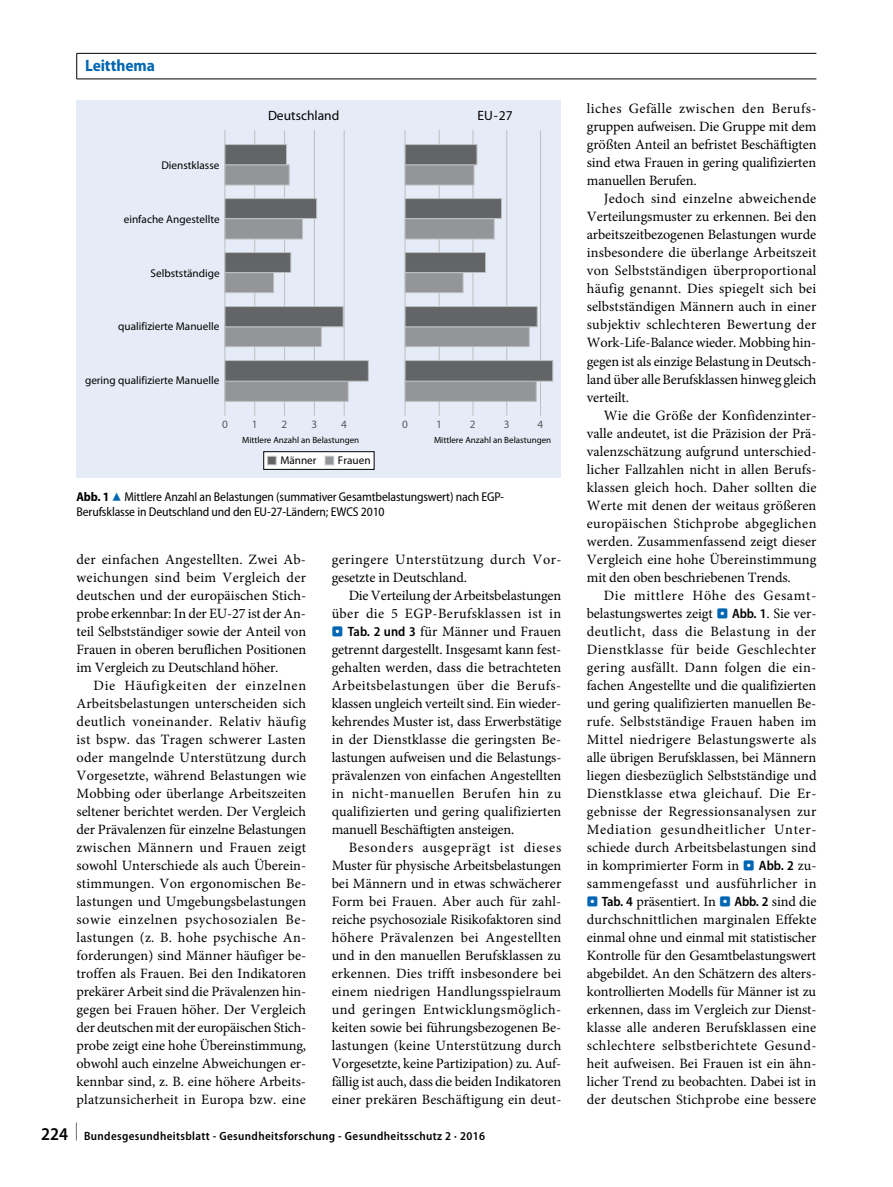
<style>
.page{position:relative;width:893px;height:1187px;background:#fff}
.page>*{position:absolute;margin:0;border:0;box-sizing:border-box;transform-origin:0 0}
.t1{font:700 semi-condensed 16.5px "Myriad Pro";letter-spacing:-.005em;color:#0066b3}
.t2{font:14.25px/18px "Minion Pro";letter-spacing:-.01em;color:#000;text-align:justify}
.t3{font:14.25px/18px "Minion Pro";letter-spacing:.03em;color:#000}
.t4{font:13.5px "Myriad Pro";color:#000}
.t5{font:semi-condensed 12.75px/15px "Myriad Pro";letter-spacing:-.01em;color:#000}
.t6{font:600 semi-condensed 12px "Myriad Pro";letter-spacing:.03em;color:#000}
.t7{font:11.25px "Myriad Pro";color:#000}
.t8{font:11.25px "Myriad Pro";color:#58595b}
.t9{font:9px "Myriad Pro";color:#000}
.s1{font-weight:700}
.s2{font-family:"Blik Buttons";font-stretch:normal;font-size:13.5px;color:#0066b3}
.s3{font-family:"Blik Buttons";font-size:13.5px;color:#0066b3}
.s4{font-family:"Myriad Pro";font-weight:600;font-stretch:semi-condensed;font-size:13.5px}
.s5{font-size:18px}
</style>
<div class="page">
<div style="left:77px;top:100px;width:484px;height:378px;background:#e6ecf7"></div>
<hr style="left:225px;top:130px;width:1px;height:285px;background:#bcbec0">
<hr style="left:254px;top:130px;width:1px;height:285px;background:#bcbec0">
<hr style="left:284px;top:130px;width:1px;height:285px;background:#bcbec0">
<hr style="left:314px;top:130px;width:1px;height:285px;background:#bcbec0">
<hr style="left:344px;top:130px;width:1px;height:285px;background:#bcbec0">
<div style="left:225px;top:381px;width:123px;height:20px;background:#939598;border:1px solid #bcbec0"></div>
<div style="left:225px;top:360px;width:144px;height:21px;background:#636466;border:1px solid #bcbec0"></div>
<div style="left:225px;top:326px;width:97px;height:21px;background:#939598;border:1px solid #bcbec0"></div>
<div style="left:225px;top:306px;width:119px;height:21px;background:#636466;border:1px solid #bcbec0"></div>
<div style="left:225px;top:272px;width:49px;height:21px;background:#939598;border:1px solid #bcbec0"></div>
<div style="left:225px;top:252px;width:66px;height:21px;background:#636466;border:1px solid #bcbec0"></div>
<div style="left:225px;top:218px;width:78px;height:21px;background:#939598;border:1px solid #bcbec0"></div>
<div style="left:225px;top:198px;width:92px;height:21px;background:#636466;border:1px solid #bcbec0"></div>
<div style="left:225px;top:164px;width:65px;height:21px;background:#939598;border:1px solid #bcbec0"></div>
<div style="left:225px;top:144px;width:62px;height:21px;background:#636466;border:1px solid #bcbec0"></div>
<hr style="left:405px;top:130px;width:1px;height:285px;background:#bcbec0">
<hr style="left:439px;top:130px;width:1px;height:285px;background:#bcbec0">
<hr style="left:473px;top:130px;width:1px;height:285px;background:#bcbec0">
<hr style="left:506px;top:130px;width:1px;height:285px;background:#bcbec0">
<hr style="left:540px;top:130px;width:1px;height:285px;background:#bcbec0">
<div style="left:405px;top:381px;width:132px;height:20px;background:#939598;border:1px solid #bcbec0"></div>
<div style="left:405px;top:360px;width:148px;height:21px;background:#636466;border:1px solid #bcbec0"></div>
<div style="left:405px;top:326px;width:125px;height:21px;background:#939598;border:1px solid #bcbec0"></div>
<div style="left:405px;top:306px;width:133px;height:21px;background:#636466;border:1px solid #bcbec0"></div>
<div style="left:405px;top:272px;width:58px;height:21px;background:#939598;border:1px solid #bcbec0"></div>
<div style="left:405px;top:252px;width:81px;height:21px;background:#636466;border:1px solid #bcbec0"></div>
<div style="left:405px;top:218px;width:90px;height:21px;background:#939598;border:1px solid #bcbec0"></div>
<div style="left:405px;top:198px;width:97px;height:21px;background:#636466;border:1px solid #bcbec0"></div>
<div style="left:405px;top:164px;width:69px;height:21px;background:#939598;border:1px solid #bcbec0"></div>
<div style="left:405px;top:144px;width:72px;height:21px;background:#636466;border:1px solid #bcbec0"></div>
<div style="left:263px;top:451px;width:111px;height:18px;background:#fff;border:1px solid #000"></div>
<div style="left:267px;top:456px;width:9px;height:9px;background:#636466;border:1px solid #bcbec0"></div>
<div style="left:325px;top:456px;width:9px;height:9px;background:#939598;border:1px solid #bcbec0"></div>
<hr style="left:77px;top:53px;width:739px;height:1px;background:#000">
<svg style="left:76px;top:54px;width:1px;height:25px"></svg>
<hr style="left:77px;top:79px;width:739px;height:1px;background:#000">
<p class="t1" style="left:85px;top:56px;width:71px">Leitthema</p>
<p class="t7" style="left:161px;top:158px;width:60px">Dienstklasse</p>
<p class="t7" style="left:124px;top:212px;width:98px">einfache Angestellte</p>
<p class="t7" style="left:151px;top:266px;width:71px">Selbstständige</p>
<p class="t7" style="left:118px;top:319px;width:103px">qualifizierte Manuelle</p>
<p class="t7" style="left:85px;top:373px;width:136px">gering qualifizierte Manuelle</p>
<p class="t4" style="left:268px;top:107px;width:73px">Deutschland</p>
<p class="t8" style="left:222px;top:417px;width:7px">0</p>
<p class="t8" style="left:252px;top:417px;width:7px">1</p>
<p class="t8" style="left:282px;top:417px;width:7px">2</p>
<p class="t8" style="left:311px;top:417px;width:7px">3</p>
<p class="t8" style="left:341px;top:417px;width:7px">4</p>
<p class="t9" style="left:242px;top:435px;width:119px">Mittlere Anzahl an Belastungen</p>
<p class="t4" style="left:478px;top:107px;width:37px">EU - 27</p>
<p class="t8" style="left:402px;top:417px;width:7px">0</p>
<p class="t8" style="left:436px;top:417px;width:7px">1</p>
<p class="t8" style="left:470px;top:417px;width:7px">2</p>
<p class="t8" style="left:504px;top:417px;width:7px">3</p>
<p class="t8" style="left:538px;top:417px;width:7px">4</p>
<p class="t9" style="left:434px;top:435px;width:119px">Mittlere Anzahl an Belastungen</p>
<p class="t7" style="left:280px;top:453px;width:38px">Männer</p>
<p class="t7" style="left:338px;top:453px;width:34px">Frauen</p>
<p class="t5" style="left:77px;top:490px;width:429px"><span class="s1">Abb. 1</span> <span class="s2">8</span> Mittlere Anzahl an Belastungen (summativer Gesamtbelastungswert) nach EGP-<br>Berufsklasse in Deutschland und den EU-27-Ländern; EWCS 2010</p>
<p class="t2" style="left:77px;top:550px;width:231px">der einfachen Angestellten. Zwei Ab&shy;weichungen sind beim Vergleich der deutschen und der europäischen Stich&shy;probe erkennbar: In der EU-27 ist der An&shy;teil Selbstständiger sowie der Anteil von Frauen in oberen beruflichen Positionen im Vergleich zu Deutschland höher.</p>
<p class="t2" style="left:77px;top:676px;width:231px;text-indent:17px">Die Häufigkeiten der einzelnen Arbeitsbelastungen unterscheiden sich deutlich voneinander. Relativ häufig ist bspw. das Tragen schwerer Lasten oder mangelnde Unterstützung durch Vorgesetzte, während Belastungen wie Mobbing oder überlange Arbeitszeiten seltener berichtet werden. Der Vergleich der Prävalenzen für einzelne Belastungen zwischen Männern und Frauen zeigt sowohl Unterschiede als auch Überein&shy;stimmungen. Von ergonomischen Be&shy;lastungen und Umgebungsbelastungen sowie einzelnen psychosozialen Be&shy;lastungen (z. B. hohe psychische An&shy;forderungen) sind Männer häufiger be&shy;troffen als Frauen. Bei den Indikatoren prekärer Arbeit sind die Prävalenzen hin&shy;gegen bei Frauen höher. Der Vergleich der deutschen mit der europäischen Stich&shy;probe zeigt eine hohe Übereinstimmung, obwohl auch einzelne Abweichungen er&shy;kennbar sind, z. B. eine höhere Arbeits&shy;platzunsicherheit in Europa bzw. eine</p>
<p class="t3" style="left:332px;top:550px;width:231px">geringere Unterstützung durch Vor&shy;gesetzte in Deutschland.</p>
<p class="t2" style="left:332px;top:586px;width:231px;text-indent:17px">Die Verteilung der Arbeitsbelastungen über die 5 EGP-Berufsklassen ist in <span class="s3">.</span> <span class="s4">Tab. 2 und 3</span> für Männer und Frauen getrennt dargestellt. Insgesamt kann fest&shy;gehalten werden, dass die betrachteten Arbeitsbelastungen über die Berufs&shy;klassen ungleich verteilt sind. Ein wieder&shy;kehrendes Muster ist, dass Erwerbstätige in der Dienstklasse die geringsten Be&shy;lastungen aufweisen und die Belastungs&shy;prävalenzen von einfachen Angestellten in nicht-manuellen Berufen hin zu qualifizierten und gering qualifizierten manuell Beschäftigten ansteigen.</p>
<p class="t2" style="left:332px;top:838px;width:231px;text-indent:17px">Besonders ausgeprägt ist dieses Muster für physische Arbeitsbelastungen bei Männern und in etwas schwächerer Form bei Frauen. Aber auch für zahl&shy;reiche psychosoziale Risikofaktoren sind höhere Prävalenzen bei Angestellten und in den manuellen Berufsklassen zu erkennen. Dies trifft insbesondere bei einem niedrigen Handlungsspielraum und geringen Entwicklungsmöglich&shy;keiten sowie bei führungsbezogenen Be&shy;lastungen (keine Unterstützung durch Vorgesetzte, keine Partizipation) zu. Auf&shy;fällig ist auch, dass die beiden Indikatoren einer prekären Beschäftigung ein deut-</p>
<p class="t6" style="left:41px;top:1129px;width:445px"><span class="s5">224 </span><sup>|</sup> Bundesgesundheitsblatt - Gesundheitsforschung - Gesundheitsschutz 2 · 2016</p>
<p class="t2" style="left:587px;top:100px;width:231px">liches Gefälle zwischen den Berufs&shy;gruppen aufweisen. Die Gruppe mit dem größten Anteil an befristet Beschäftigten sind etwa Frauen in gering qualifizierten manuellen Berufen.</p>
<p class="t2" style="left:587px;top:190px;width:231px;text-indent:17px">Jedoch sind einzelne abweichende Verteilungsmuster zu erkennen. Bei den arbeitszeitbezogenen Belastungen wurde insbesondere die überlange Arbeitszeit von Selbstständigen überproportional häufig genannt. Dies spiegelt sich bei selbstständigen Männern auch in einer subjektiv schlechteren Bewertung der Work-Life-Balance wieder. Mobbing hin&shy;gegen ist als einzige Belastung in Deutsch&shy;land über alle Berufsklassen hinweg gleich verteilt.</p>
<p class="t2" style="left:587px;top:406px;width:231px;text-indent:17px">Wie die Größe der Konfidenzinter&shy;valle andeutet, ist die Präzision der Prä&shy;valenzschätzung aufgrund unterschied&shy;licher Fallzahlen nicht in allen Berufs&shy;klassen gleich hoch. Daher sollten die Werte mit denen der weitaus größeren europäischen Stichprobe abgeglichen werden. Zusammenfassend zeigt dieser Vergleich eine hohe Übereinstimmung mit den oben beschriebenen Trends.</p>
<p class="t2" style="left:587px;top:586px;width:231px;text-indent:17px">Die mittlere Höhe des Gesamt&shy;belastungswertes zeigt <span class="s3">.</span> <span class="s4">Abb. 1</span>. Sie ver&shy;deutlicht, dass die Belastung in der Dienstklasse für beide Geschlechter gering ausfällt. Dann folgen die ein&shy;fachen Angestellte und die qualifizierten und gering qualifizierten manuellen Be&shy;rufe. Selbstständige Frauen haben im Mittel niedrigere Belastungswerte als alle übrigen Berufsklassen, bei Männern liegen diesbezüglich Selbstständige und Dienstklasse etwa gleichauf. Die Er&shy;gebnisse der Regressionsanalysen zur Mediation gesundheitlicher Unter&shy;schiede durch Arbeitsbelastungen sind in komprimierter Form in <span class="s3">.</span> <span class="s4">Abb. 2</span> zu&shy;sammengefasst und ausführlicher in <span class="s3">.</span> <span class="s4">Tab. 4</span> präsentiert. In <span class="s3">.</span> <span class="s4">Abb. 2</span> sind die durchschnittlichen marginalen Effekte einmal ohne und einmal mit statistischer Kontrolle für den Gesamtbelastungswert abgebildet. An den Schätzern des alters&shy;kontrollierten Modells für Männer ist zu erkennen, dass im Vergleich zur Dienst&shy;klasse alle anderen Berufsklassen eine schlechtere selbstberichtete Gesund&shy;heit aufweisen. Bei Frauen ist ein ähn&shy;licher Trend zu beobachten. Dabei ist in der deutschen Stichprobe eine bessere</p>
</div>
